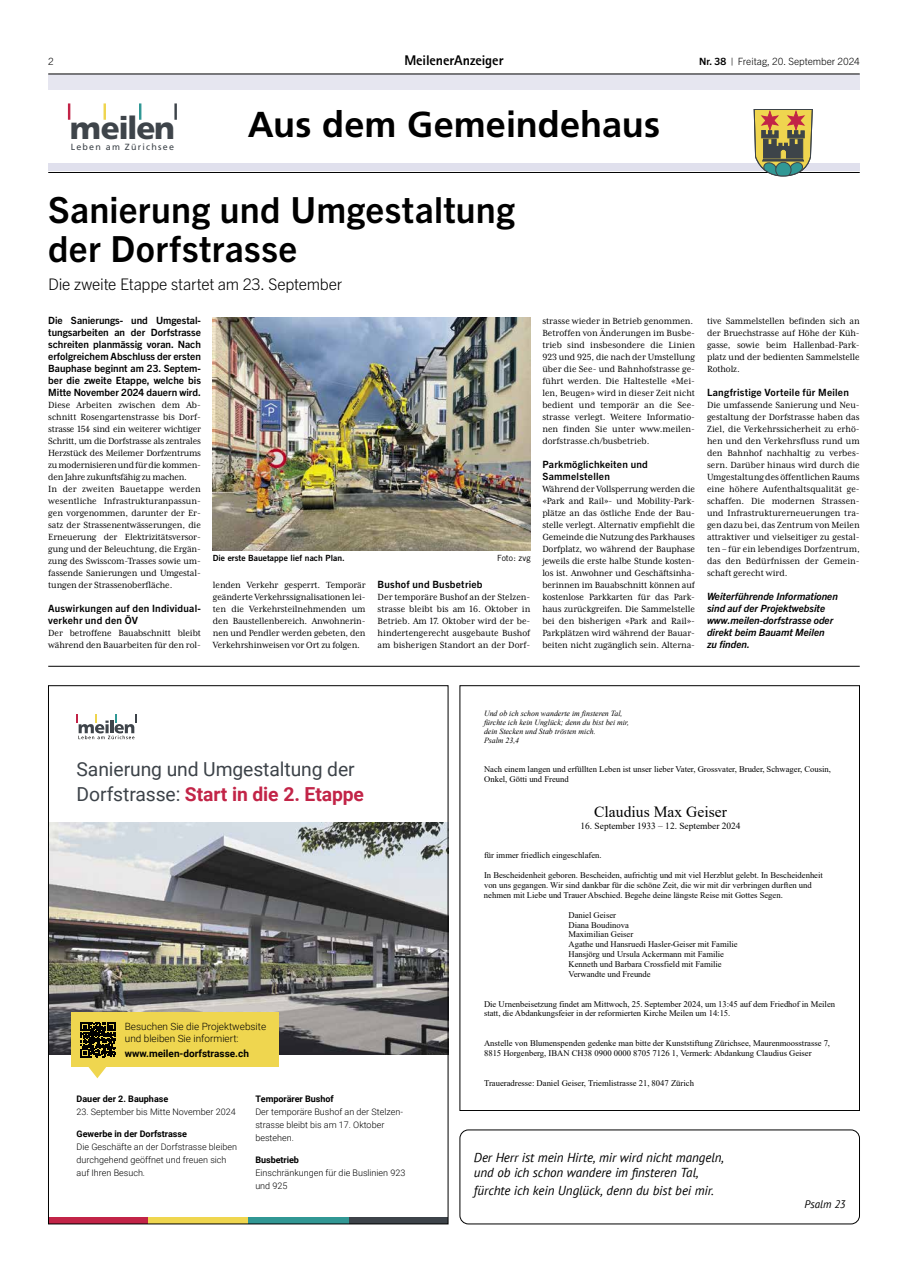
<style>
.page{position:relative;width:908px;height:1276px;background:#fff}
.page>*{position:absolute;margin:0;border:0;box-sizing:border-box;transform-origin:0 0}
.t1{font:700 36px/38px "Trade Gothic Next LT Pro";letter-spacing:.01em;color:#000}
.t2{font:700 36px "Frutiger";letter-spacing:.005em;color:#000}
.t3{font:900 31.3px "Frutiger";letter-spacing:-.04em;color:#3e444a}
.t4{font:19.3px/25px "Roboto";letter-spacing:-.005em;color:#3d4349}
.t5{font:300 16px "Trade Gothic Next LT Pro";letter-spacing:-.015em;color:#000}
.t6{font:15.6px "Times New Roman";color:#000}
.t7{font:800 14px "Rotis Sans Serif";letter-spacing:-.005em;color:#000}
.t8{font:italic 13px/15.6px "PT Sans";letter-spacing:-.005em;color:#000}
.t9{font:italic 11px "PT Sans";color:#000}
.t10{font:10.2px/12px "Mrs Eaves XL Serif Nar OT";letter-spacing:-.01em;color:#000;text-align:justify}
.t11{font:700 10px/12px "Trade Gothic Next LT Pro";letter-spacing:.02em;color:#000}
.t12{font:italic 700 10px/12px "Trade Gothic Next LT Pro";color:#000}
.t13{font:300 10px/12.3px "Roboto";color:#000}
.t14{font:300 10px "Trade Gothic Next LT Pro";letter-spacing:-.005em;color:#000}
.t15{font:700 10px "Roboto";color:#000}
.t16{font:9.4px "Times New Roman";color:#000}
.t17{font:300 9px/13px "Roboto";color:#000}
.t18{font:700 9px "Roboto";color:#000}
.t19{font:9px "Frutiger";letter-spacing:.135em;color:#3e444a}
.t20{font:8.6px/9.9px "Times New Roman";color:#000}
.t21{font:8.5px "Trade Gothic Bold Two";color:#000}
.t22{font:8.5px "Trade Gothic";color:#000}
.t23{font:italic 7.9px/9px "Times New Roman";letter-spacing:-.005em;color:#000}
.s1{font-weight:700}
.s2{font-weight:700;color:#c22447}
</style>
<div class="page">
<div style="left:48px;top:74px;width:811px;height:15px;background:#e6e6f0"></div>
<div style="left:48px;top:163px;width:811px;height:7px;background:#e0e0ed"></div>
<hr style="left:48px;top:172px;width:811px;height:1px;background:#000">
<hr style="left:174px;top:103px;width:3px;height:17px;background:#3e444a">
<svg style="left:139px;top:103px;width:2px;height:17px"></svg>
<hr style="left:103px;top:103px;width:3px;height:17px;background:#efd54e">
<svg style="left:68px;top:103px;width:2px;height:17px"></svg>
<svg style="left:753px;top:109px;width:59px;height:67px;background:#9d925f"></svg>
<hr style="left:48px;top:74px;width:811px;height:1px;background:#000">
<svg style="left:77px;top:714px;width:59px;height:25px"></svg>
<div style="left:348px;top:1217px;width:100px;height:7px;background:#3d4349"></div>
<div style="left:148px;top:1217px;width:100px;height:7px;background:#efd64f"></div>
<div style="left:248px;top:1217px;width:100px;height:7px;background:#319794"></div>
<div style="left:48px;top:1217px;width:100px;height:7px;background:#c22447"></div>
<img style="left:50px;top:822px;width:396px;height:232px">
<div style="left:71px;top:1012px;width:208px;height:55px;background:#efd64f"></div>
<svg style="left:88px;top:1067px;width:18px;height:11px"></svg>
<svg style="left:81px;top:1022px;width:34px;height:35px"></svg>
<img style="left:213px;top:317px;width:317px;height:233px">
<hr style="left:48px;top:666px;width:811px;height:1px;background:#000">
<div style="left:459px;top:1129px;width:400px;height:95px;border:1px solid #000;border-radius:9px"></div>
<h3 class="t7" style="left:404px;top:52px;width:101px">MeilenerAnzeiger</h3>
<p class="t14" style="left:48px;top:55px;width:7px">2</p>
<p class="t14" style="left:698px;top:55px;width:162px"><span class="s1">Nr. 38</span> | Freitag, 20. September 2024</p>
<h2 class="t3" style="left:70px;top:109px;width:107px">meilen</h2>
<h1 class="t2" style="left:248px;top:103px;width:414px">Aus dem Gemeindehaus</h1>
<p class="t19" style="left:71px;top:141px;width:105px">Leben am Zürichsee</p>
<h1 class="t1" style="left:48px;top:189px;width:468px">Sanierung und Umgestaltung der Dorfstrasse</h1>
<h3 class="t5" style="left:48px;top:273px;width:295px">Die zweite Etappe startet am 23. September</h3>
<p class="t11" style="left:48px;top:314px;width:154px;text-align:justify">Die Sanierungs- und Umgestal&shy;tungsarbeiten an der Dorfstrasse schreiten planmässig voran. Nach erfolgreichem Abschluss der ersten Bauphase beginnt am 23. Septem&shy;ber die zweite Etappe, welche bis Mitte November 2024 dauern wird.</p>
<p class="t10" style="left:48px;top:399px;width:154px;text-align:left">Diese Arbeiten zwischen dem Ab&shy;schnitt Rosengartenstrasse bis Dorf&shy;strasse 154 sind ein weiterer wichtiger Schritt, um die Dorfstrasse als zentrales Herzstück des Meilemer Dorfzentrums zu modernisieren und für die kommen&shy;den Jahre zukunftsfähig zu machen.<br>In der zweiten Bauetappe werden wesentliche Infrastrukturanpassun&shy;gen vorgenommen, darunter der Er&shy;satz der Strassenentwässerungen, die Erneuerung der Elektrizitätsversor&shy;gung und der Beleuchtung, die Ergän&shy;zung des Swisscom-Trasses sowie um&shy;fassende Sanierungen und Umgestal&shy;tungen der Strassenoberfläche.</p>
<p class="t11" style="left:48px;top:602px;width:154px">Auswirkungen auf den Individual&shy;verkehr und den ÖV</p>
<p class="t10" style="left:48px;top:627px;width:154px">Der betroffene Bauabschnitt bleibt während den Bauarbeiten für den rol-</p>
<p class="t21" style="left:213px;top:553px;width:133px">Die erste Bauetappe lief nach Plan.</p>
<p class="t22" style="left:497px;top:553px;width:35px">Foto: zvg</p>
<p class="t10" style="left:213px;top:579px;width:154px">lenden Verkehr gesperrt. Temporär geänderte Verkehrssignalisationen lei&shy;ten die Verkehrsteilnehmenden um den Baustellenbereich. Anwohnerin&shy;nen und Pendler werden gebeten, den Verkehrshinweisen vor Ort zu folgen.</p>
<p class="t11" style="left:377px;top:578px;width:106px">Bushof und Busbetrieb</p>
<p class="t10" style="left:377px;top:591px;width:154px">Der temporäre Bushof an der Stelzen&shy;strasse bleibt bis am 16. Oktober in Betrieb. Am 17. Oktober wird der be&shy;hindertengerecht ausgebaute Bushof am bisherigen Standort an der Dorf-</p>
<p class="t10" style="left:542px;top:315px;width:154px;text-align:left">strasse wieder in Betrieb genommen.<br>Betroffen von Änderungen im Busbe&shy;trieb sind insbesondere die Linien 923 und 925, die nach der Umstellung über die See- und Bahnhofstrasse ge&shy;führt werden. Die Haltestelle «Mei&shy;len, Beugen» wird in dieser Zeit nicht bedient und temporär an die See&shy;strasse verlegt. Weitere Informatio&shy;nen finden Sie unter www.meilen&shy;dorfstrasse.ch/busbetrieb.</p>
<p class="t11" style="left:542px;top:458px;width:107px">Parkmöglichkeiten und<br>Sammelstellen</p>
<p class="t10" style="left:542px;top:483px;width:154px">Während der Vollsperrung werden die «Park and Rail»- und Mobility-Park&shy;plätze an das östliche Ende der Bau&shy;stelle verlegt. Alternativ empfiehlt die Gemeinde die Nutzung des Parkhauses Dorfplatz, wo während der Bauphase jeweils die erste halbe Stunde kosten&shy;los ist. Anwohner und Geschäftsinha&shy;berinnen im Bauabschnitt können auf kostenlose Parkkarten für das Park&shy;haus zurückgreifen. Die Sammelstelle bei den bisherigen «Park and Rail»- Parkplätzen wird während der Bauar&shy;beiten nicht zugänglich sein. Alterna-</p>
<p class="t10" style="left:706px;top:315px;width:154px">tive Sammelstellen befinden sich an der Bruechstrasse auf Höhe der Küh&shy;gasse, sowie beim Hallenbad-Park&shy;platz und der bedienten Sammelstelle Rotholz.</p>
<p class="t11" style="left:706px;top:386px;width:143px">Langfristige Vorteile für Meilen</p>
<p class="t10" style="left:706px;top:399px;width:154px">Die umfassende Sanierung und Neu&shy;gestaltung der Dorfstrasse haben das Ziel, die Verkehrssicherheit zu erhö&shy;hen und den Verkehrsfluss rund um den Bahnhof nachhaltig zu verbes&shy;sern. Darüber hinaus wird durch die Umgestaltung des öffentlichen Raums eine höhere Aufenthaltsqualität ge&shy;schaffen. Die modernen Strassen&shy;und Infrastrukturerneuerungen tra&shy;gen dazu bei, das Zentrum von Meilen attraktiver und vielseitiger zu gestal&shy;ten – für ein lebendiges Dorfzentrum, das den Bedürfnissen der Gemein&shy;schaft gerecht wird.</p>
<p class="t12" style="left:706px;top:590px;width:132px">Weiterführende Informationen sind auf der Projektwebsite www.meilen-dorfstrasse oder direkt beim Bauamt Meilen<br>zu finden.</p>
<h3 class="t4" style="left:77px;top:755px;width:289px">Sanierung und Umgestaltung der<br>Dorfstrasse: <span class="s2">Start in die 2. Etappe</span></h3>
<p class="t13" style="left:125px;top:1019px;width:143px">Besuchen Sie die Projektwebsite und bleiben Sie informiert:</p>
<p class="t15" style="left:125px;top:1046px;width:126px">www.meilen-dorfstrasse.ch</p>
<p class="t18" style="left:77px;top:1092px;width:93px">Dauer der 2. Bauphase</p>
<p class="t17" style="left:77px;top:1105px;width:160px">23. September bis Mitte November 2024</p>
<p class="t18" style="left:77px;top:1127px;width:112px">Gewerbe in der Dorfstrasse</p>
<p class="t17" style="left:77px;top:1139px;width:162px">Die Geschäfte an der Dorfstrasse bleiben durchgehend geöffnet und freuen sich auf Ihren Besuch.</p>
<p class="t18" style="left:255px;top:1092px;width:80px">Temporärer Bushof</p>
<p class="t17" style="left:255px;top:1105px;width:149px">Der temporäre Bushof an der Stelzen&shy;strasse bleibt bis am 17. Oktober bestehen.</p>
<p class="t18" style="left:255px;top:1153px;width:45px">Busbetrieb</p>
<p class="t17" style="left:255px;top:1165px;width:151px">Einschränkungen für die Buslinien 923 und 925</p>
<p class="t23" style="left:484px;top:709px;width:146px">Und ob ich schon wanderte im finsteren Tal, fürchte ich kein Unglück; denn du bist bei mir, dein Stecken und Stab trösten mich.<br>Psalm 23,4</p>
<p class="t20" style="left:484px;top:764px;width:348px">Nach einem langen und erfüllten Leben ist unser lieber Vater, Grossvater, Bruder, Schwager, Cousin,<br>Onkel, Götti und Freund</p>
<h3 class="t6" style="left:594px;top:801px;width:134px">Claudius Max Geiser</h3>
<p class="t16" style="left:580px;top:819px;width:161px">16. September 1933 – 12. September 2024</p>
<p class="t20" style="left:484px;top:850px;width:119px">für immer friedlich eingeschlafen.</p>
<p class="t20" style="left:483px;top:870px;width:340px">In Bescheidenheit geboren. Bescheiden, aufrichtig und mit viel Herzblut gelebt. In Bescheidenheit von uns gegangen. Wir sind dankbar für die schöne Zeit, die wir mit dir verbringen durften und nehmen mit Liebe und Trauer Abschied. Begehe deine längste Reise mit Gottes Segen.</p>
<p class="t20" style="left:568px;top:909px;width:171px">Daniel Geiser<br>Diana Boudinova<br>Maximilian Geiser<br>Agathe und Hansruedi Hasler-Geiser mit Familie<br>Hansjörg und Ursula Ackermann mit Familie<br>Kenneth und Barbara Crossfield mit Familie<br>Verwandte und Freunde</p>
<p class="t20" style="left:484px;top:998px;width:352px">Die Urnenbeisetzung findet am Mittwoch, 25. September 2024, um 13:45 auf dem Friedhof in Meilen statt, die Abdankungsfeier in der reformierten Kirche Meilen um 14:15.</p>
<p class="t20" style="left:484px;top:1038px;width:347px">Anstelle von Blumenspenden gedenke man bitte der Kunststiftung Zürichsee, Maurenmoosstrasse 7,<br>8815 Horgenberg, IBAN CH38 0900 0000 8705 7126 1, Vermerk: Abdankung Claudius Geiser</p>
<p class="t20" style="left:484px;top:1077px;width:211px">Traueradresse: Daniel Geiser, Triemlistrasse 21, 8047 Zürich</p>
<p class="t8" style="left:473px;top:1149px;width:251px">Der Herr ist mein Hirte, mir wird nicht mangeln, und ob ich schon wandere im finsteren Tal,</p>
<p class="t8" style="left:473px;top:1182px;width:241px">fürchte ich kein Unglück, denn du bist bei mir.</p>
<p class="t9" style="left:804px;top:1197px;width:43px">Psalm 23</p>
</div>
